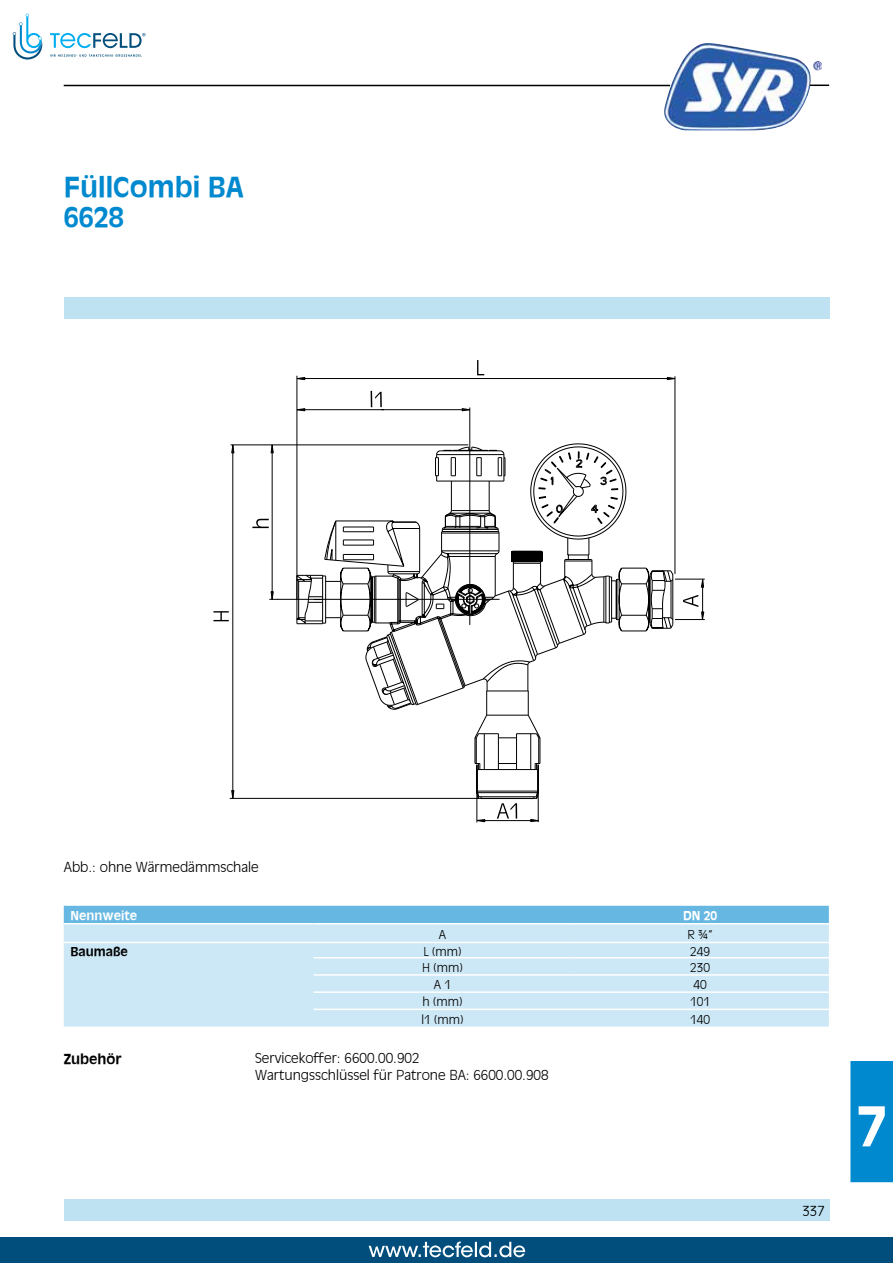
<style>
.page{position:relative;width:893px;height:1263px;background:#fff}
.page>*{position:absolute;margin:0;border:0;box-sizing:border-box;transform-origin:0 0}
.t1{font:700 54px "Ant Oliv";color:#fff}
.t2{font:700 27px/30px "Ant Oliv";color:#0089cf}
.t3{font:300 13.5px/16.5px "Ant Oliv";color:#000}
.t4{font:700 13.5px "Ant Oliv";color:#000}
.t5{font:300 12px "Ant Oliv";color:#000}
.t6{font:700 12px "Ant Oliv";color:#fff}
.t7{font:700 12px "Ant Oliv";color:#000}
</style>
<div class="page">
<div style="left:64px;top:298px;width:765px;height:21px;background:#bfe2f3"></div>
<div style="left:64px;top:1199px;width:765px;height:21px;background:#bfe2f3"></div>
<img style="left:663px;top:43px;width:159px;height:87px">
<hr style="left:64px;top:85px;width:606px;height:1px;background:#000">
<svg style="left:810px;top:85px;width:19px;height:1px"></svg>
<div style="left:64px;top:906px;width:765px;height:17px;background:#66b8e2"></div>
<div style="left:64px;top:924px;width:765px;height:102px;background:#cce7f5"></div>
<hr style="left:64px;top:942px;width:250px;height:1px;background:#fff">
<hr style="left:314px;top:942px;width:257px;height:1px;background:#fff">
<hr style="left:571px;top:942px;width:258px;height:1px;background:#fff">
<hr style="left:314px;top:957px;width:257px;height:1px;background:#fff">
<hr style="left:571px;top:957px;width:258px;height:1px;background:#fff">
<hr style="left:314px;top:974px;width:257px;height:2px;background:#fff">
<hr style="left:571px;top:974px;width:258px;height:2px;background:#fff">
<hr style="left:314px;top:991px;width:257px;height:2px;background:#fff">
<hr style="left:571px;top:991px;width:258px;height:2px;background:#fff">
<hr style="left:314px;top:1008px;width:257px;height:2px;background:#fff">
<hr style="left:571px;top:1008px;width:258px;height:2px;background:#fff">
<div style="left:850px;top:1061px;width:43px;height:121px;background:#0089cf"></div>
<svg style="left:229px;top:376px;width:447px;height:423px"></svg>
<svg style="left:293px;top:377px;width:13px;height:3px"></svg>
<svg style="left:667px;top:377px;width:9px;height:3px"></svg>
<hr style="left:675px;top:579px;width:30px;height:1px;background:#000">
<hr style="left:675px;top:619px;width:30px;height:1px;background:#000">
<svg style="left:701px;top:578px;width:3px;height:10px"></svg>
<hr style="left:231px;top:445px;width:237px;height:1px;background:#000">
<hr style="left:232px;top:522px;width:1px;height:276px;background:#000">
<hr style="left:232px;top:445px;width:1px;height:77px;background:#000">
<svg style="left:270px;top:591px;width:9px;height:13px"></svg>
<svg style="left:270px;top:441px;width:4px;height:12px"></svg>
<hr style="left:469px;top:407px;width:1px;height:31px;background:#000">
<hr style="left:297px;top:376px;width:1px;height:224px;background:#000">
<hr style="left:382px;top:409px;width:88px;height:1px;background:#000">
<hr style="left:297px;top:409px;width:87px;height:1px;background:#000">
<svg style="left:461px;top:408px;width:13px;height:3px"></svg>
<svg style="left:293px;top:408px;width:13px;height:4px"></svg>
<hr style="left:269px;top:599px;width:231px;height:1px;background:#000">
<hr style="left:469px;top:438px;width:1px;height:187px;background:#000">
<hr style="left:702px;top:585px;width:1px;height:30px;background:#000">
<hr style="left:538px;top:792px;width:1px;height:30px;background:#000">
<svg style="left:530px;top:818px;width:9px;height:4px"></svg>
<svg style="left:476px;top:799px;width:10px;height:23px"></svg>
<hr style="left:477px;top:820px;width:61px;height:1px;background:#000">
<svg style="left:296px;top:452px;width:39px;height:312px"></svg>
<svg style="left:335px;top:706px;width:339px;height:91px"></svg>
<svg style="left:324px;top:443px;width:350px;height:263px"></svg>
<svg style="left:683px;top:595px;width:22px;height:25px"></svg>
<svg style="left:497px;top:803px;width:20px;height:16px"></svg>
<hr style="left:272px;top:445px;width:1px;height:154px;background:#000">
<svg style="left:213px;top:611px;width:16px;height:10px"></svg>
<svg style="left:252px;top:519px;width:17px;height:9px"></svg>
<svg style="left:371px;top:391px;width:11px;height:16px"></svg>
<svg style="left:477px;top:360px;width:7px;height:15px"></svg>
<svg style="left:231px;top:441px;width:4px;height:13px"></svg>
<svg style="left:231px;top:790px;width:4px;height:9px"></svg>
<svg style="left:50px;top:54px;width:92px;height:3px"></svg>
<svg style="left:50px;top:33px;width:96px;height:15px"></svg>
<svg style="left:13px;top:14px;width:29px;height:46px"></svg>
<div style="left:0;top:1238px;width:893px;height:25px;background:#014e7d"></div>
<svg style="left:369px;top:1241px;width:156px;height:16px"></svg>
<h2 class="t2" style="left:64px;top:170px;width:182px">FüllCombi BA<br>6628</h2>
<p class="t3" style="left:64px;top:858px;width:196px">Abb.: ohne Wärmedämmschale</p>
<p class="t6" style="left:70px;top:908px;width:68px">Nennweite</p>
<p class="t6" style="left:683px;top:908px;width:36px">DN 20</p>
<p class="t5" style="left:439px;top:927px;width:9px">A</p>
<p class="t5" style="left:687px;top:927px;width:27px">R ¾“</p>
<p class="t7" style="left:70px;top:944px;width:59px">Baumaße</p>
<p class="t5" style="left:423px;top:944px;width:39px">L (mm)</p>
<p class="t5" style="left:690px;top:944px;width:22px">249</p>
<p class="t5" style="left:422px;top:960px;width:42px">H (mm)</p>
<p class="t5" style="left:690px;top:960px;width:22px">230</p>
<p class="t5" style="left:434px;top:978px;width:19px">A 1</p>
<p class="t5" style="left:693px;top:978px;width:15px">40</p>
<p class="t5" style="left:422px;top:995px;width:41px">h (mm)</p>
<p class="t5" style="left:690px;top:995px;width:22px">101</p>
<p class="t5" style="left:421px;top:1012px;width:43px">l1 (mm)</p>
<p class="t5" style="left:690px;top:1012px;width:22px">140</p>
<p class="t4" style="left:64px;top:1050px;width:59px">Zubehör</p>
<p class="t3" style="left:255px;top:1049px;width:295px">Servicekoffer: 6600.00.902<br>Wartungsschlüssel für Patrone BA: 6600.00.908</p>
<p class="t3" style="left:802px;top:1203px;width:24px">337</p>
<h1 class="t1" style="left:857px;top:1093px;width:32px">7</h1>
</div>
